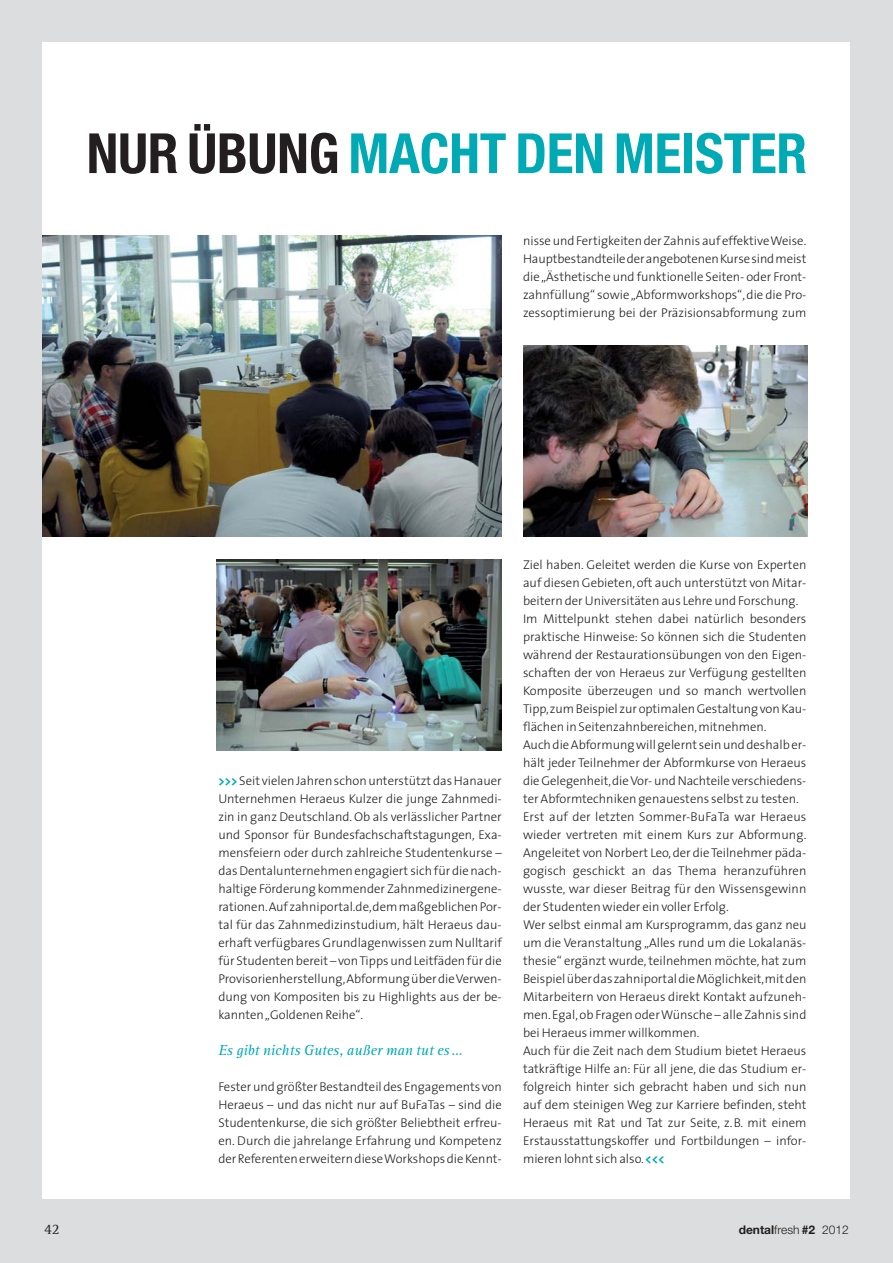
<style>
.page{position:relative;width:893px;height:1263px;background:#dcddde}
.page>*{position:absolute;margin:0;border:0;box-sizing:border-box;transform-origin:0 0}
.t1{font:700 condensed 55.5px "Helvetica Neue";letter-spacing:-.005em;color:#00aab5}
.t2{font:italic 15px "Rotis Serif";color:#00aab5}
.t3{font:15px "Rotis Serif";color:#231f20}
.t4{font:300 12.75px/18px "The Sans";color:#231f20;text-align:justify}
.t5{font:300 12px "Helvetica Neue";color:#231f20}
.s1{color:#231f20}
.s2{font-weight:700;color:#00aab5}
.s3{font-weight:700}
</style>
<div class="page">
<div style="left:43px;top:43px;width:807px;height:1156px;background:#fff"></div>
<img style="left:43px;top:236px;width:459px;height:301px">
<img style="left:523px;top:345px;width:285px;height:192px">
<img style="left:217px;top:559px;width:285px;height:191px">
<h1 class="t1" style="left:87px;top:134px;width:722px"><span class="s1">NUR ÜBUNG</span> MACHT DEN MEISTER</h1>
<p class="t4" style="left:523px;top:233px;width:285px">nisse und Fertigkeiten der Zahnis auf effektive Weise.<br>Hauptbestandteile der angebotenen Kurse sind meist die „Ästhetische und funktionelle Seiten- oder Front - zahnfüllung“ sowie „Abformworkshops“, die die Pro - zessoptimierung bei der Präzisionsabformung zum</p>
<p class="t4" style="left:218px;top:773px;width:285px"><span class="s2">&gt;&gt;&gt;</span> Seit vielen Jahren schon unterstützt das Hanauer Unternehmen Heraeus Kulzer die junge Zahnme di - zin in ganz Deutschland. Ob als verlässlicher Partner und Sponsor für Bundesfachschaftstagungen, Exa - mens feiern oder durch zahlreiche Studentenkurse – das Dentalunternehmen engagiert sich für die nach&shy;haltige Förderung kommender Zahnmediziner gene - rationen. Auf zahniportal.de, dem maßgeblichen Por - tal für das Zahnmedizinstudium, hält Heraeus dau - erhaft verfügbares Grundlagenwissen zum Nulltarif für Stu den ten bereit – von Tipps und Leitfäden für die Provi sorienherstellung, Abformung über die Verwen - dung von Kompositen bis zu Highlights aus der be&shy;kannten „Goldenen Reihe“.</p>
<p class="t2" style="left:218px;top:1044px;width:246px">Es gibt nichts Gutes, außer man tut es…</p>
<p class="t4" style="left:218px;top:1079px;width:285px">Fester und größter Bestandteil des Engagements von Heraeus – und das nicht nur auf BuFaTas – sind die Studentenkurse, die sich größter Beliebtheit erfreu - en. Durch die jahrelange Erfahrung und Kompetenz der Referenten erweitern diese Workshops die Kennt -</p>
<p class="t4" style="left:523px;top:557px;width:285px;text-align:left">Ziel haben. Geleitet werden die Kurse von Experten auf diesen Gebieten, oft auch unterstützt von Mitar - bei tern der Universitäten aus Lehre und Forschung.<br>Im Mittelpunkt stehen dabei natürlich besonders prak tische Hinweise: So können sich die Studenten während der Restaurationsübungen von den Eigen - schaften der von Heraeus zur Verfügung gestellten Komposite überzeugen und so manch wertvollen Tipp, zum Beispiel zur optimalen Gestaltung von Kau - flächen in Seitenzahnbereichen, mitnehmen.<br>Auch die Abformung will gelernt sein und deshalb er&shy;hält jeder Teilnehmer der Abformkurse von Heraeus die Gelegenheit, die Vor- und Nachteile verschiedens - ter Abformtechniken genauestens selbst zu testen.<br>Erst auf der letzten Sommer-BuFaTa war Heraeus wie der vertreten mit einem Kurs zur Abformung.<br>An geleitet von Norbert Leo, der die Teilnehmer päda&shy;gogisch geschickt an das Thema heranzuführen wuss te, war dieser Beitrag für den Wissensgewinn der Studenten wieder ein voller Erfolg.<br>Wer selbst einmal am Kursprogramm, das ganz neu um die Veranstaltung „Alles rund um die Lokalanäs - thesie“ ergänzt wurde, teilnehmen möchte, hat zum Beispiel über das zahniportal die Möglichkeit, mit den Mitarbeitern von Heraeus direkt Kontakt aufzuneh&shy;men. Egal, ob Fragen oder Wünsche – alle Zahnis sind bei Heraeus immer willkommen.<br>Auch für die Zeit nach dem Studium bietet Heraeus tat kräftige Hilfe an: Für all jene, die das Studium er&shy;folgreich hinter sich gebracht haben und sich nun auf dem steinigen Weg zur Karriere befinden, steht Heraeus mit Rat und Tat zur Seite, z.B. mit einem Erstausstattungskoffer und Fortbildungen – infor&shy;mieren lohnt sich also. <span class="s2">&lt;&lt;&lt;</span></p>
<p class="t3" style="left:44px;top:1222px;width:17px">42</p>
<p class="t5" style="left:739px;top:1222px;width:112px"><span class="s3">dental</span>fresh <span class="s3">#2</span> 2012</p>
</div>
